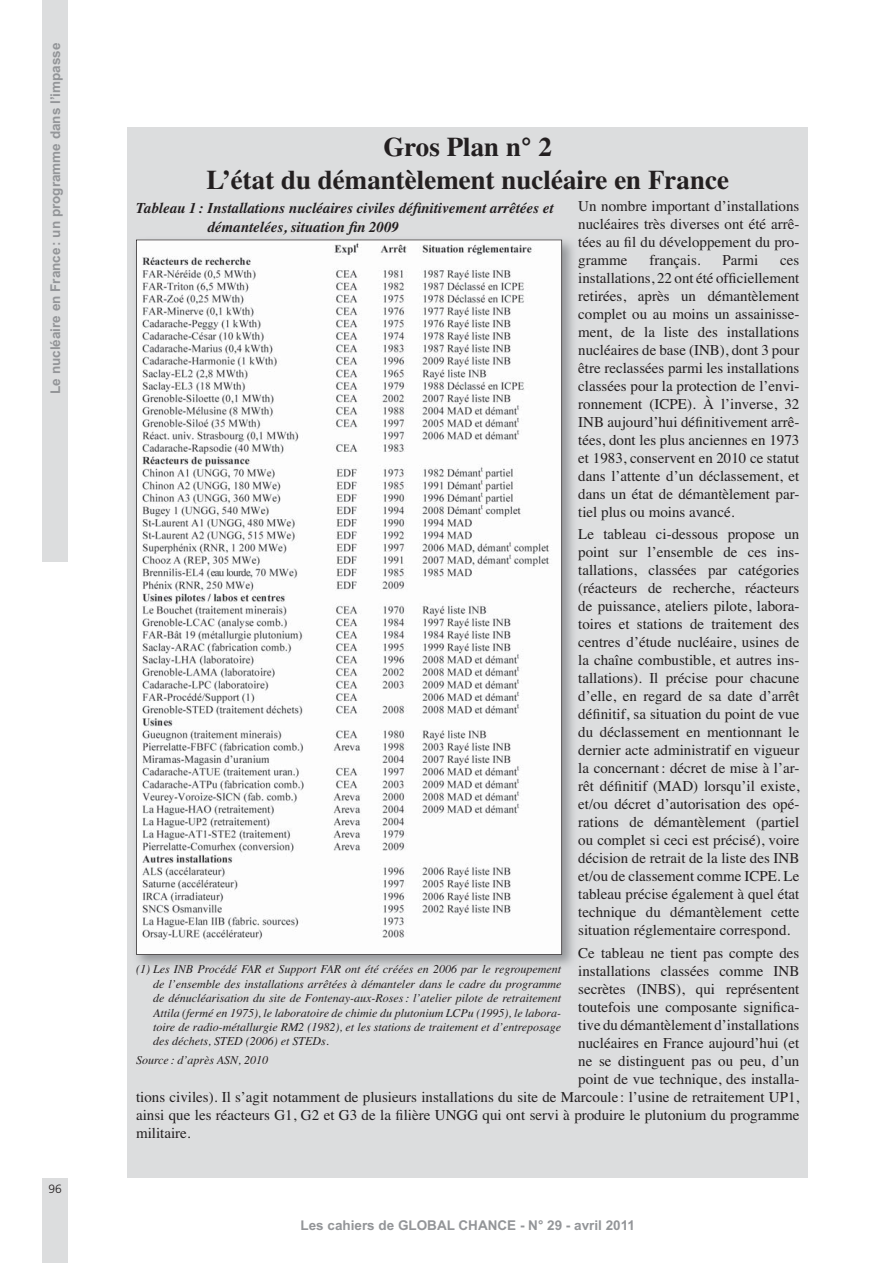
<style>
.page{position:relative;width:893px;height:1263px;background:#fff}
.page>*{position:absolute;margin:0;border:0;box-sizing:border-box;transform-origin:0 0}
.t1{font:700 27px/32.4px "Times";color:#231f20;text-align:center}
.t2{font:15px/18px "Times";color:#231f20;text-align:justify}
.t3{font:italic 700 15px/19.5px "Times";color:#231f20}
.t4{font:700 13.5px "Arial";color:#939598}
.t5{font:italic 12px/14.4px "Times";color:#231f20;text-align:justify}
.t6{font:300 12px "Frutiger";color:#231f20}
</style>
<div class="page">
<div style="left:43px;top:1178px;width:25px;height:85px;background:#dcddde"></div>
<div style="left:43px;top:0;width:25px;height:561px;background:#dcddde"></div>
<div style="left:128px;top:128px;width:680px;height:1050px;background:#dcddde"></div>
<img style="left:136px;top:239px;width:437px;height:727px">
<svg style="left:136px;top:240px;width:426px;height:715px;fill:#fcfcfd"></svg>
<p class="t4" style="left:48px;top:394px;width:353px;rotate:-90deg">Le nucléaire en France : un programme dans l’impasse</p>
<p class="t6" style="left:49px;top:1184px;width:15px">96</p>
<p class="t1" style="left:206px;top:133px;width:524px">Gros Plan n° 2<br>L’état du démantèlement nucléaire en France</p>
<p class="t3" style="left:207px;top:199px;width:348px;text-indent:-71px">Tableau 1 : Installations nucléaires civiles définitivement arrêtées et démantelées, situation fin 2009</p>
<p class="t2" style="left:578px;top:198px;width:223px">Un nombre important d’installations nucléaires très diverses ont été arrê&shy;tées au fil du développement du pro&shy;gramme</p>
<p class="t2" style="left:649px;top:252px;width:53px">français.</p>
<p class="t2" style="left:722px;top:252px;width:37px">Parmi</p>
<p class="t2" style="left:578px;top:252px;width:223px;text-indent:202px">ces installations, 22 ont été officiellement retirées, après un démantèlement complet ou au moins un assainisse&shy;ment, de la liste des installations nucléaires de base (INB), dont 3 pour être reclassées parmi les installations classées pour la protection de l’envi&shy;ronnement (ICPE). À l’inverse, 32<br>INB aujourd’hui définitivement arrê&shy;tées, dont les plus anciennes en 1973 et 1983, conservent en 2010 ce statut dans l’attente d’un déclassement, et dans un état de démantèlement par&shy;tiel plus ou moins avancé.</p>
<p class="t2" style="left:578px;top:527px;width:223px">Le tableau ci-dessous propose un point sur l’ensemble de ces ins&shy;tallations, classées par catégories (réacteurs de recherche, réacteurs de puissance, ateliers pilote, labora&shy;toires et stations de traitement des centres d’étude nucléaire, usines de la chaîne combustible, et autres ins&shy;tallations). Il précise pour chacune d’elle, en regard de sa date d’arrêt définitif, sa situation du point de vue du déclassement en mentionnant le dernier acte administratif en vigueur la concernant : décret de mise à l’ar&shy;rêt définitif (MAD) lorsqu’il existe, et/ou décret d’autorisation des opé&shy;rations de démantèlement (partiel ou complet si ceci est précisé), voire décision de retrait de la liste des INB et/ou de classement comme ICPE. Le tableau précise également à quel état technique du démantèlement cette situation réglementaire correspond.</p>
<p class="t2" style="left:578px;top:945px;width:223px">Ce tableau ne tient pas compte des</p>
<p class="t2" style="left:578px;top:963px;width:223px">installations classées comme INB</p>
<p class="t2" style="left:578px;top:981px;width:223px">secrètes (INBS), qui représentent</p>
<p class="t2" style="left:578px;top:999px;width:223px">toutefois une composante significa-</p>
<p class="t2" style="left:578px;top:1017px;width:223px">tive du démantèlement d’installations</p>
<p class="t2" style="left:578px;top:1035px;width:223px">nucléaires en France aujourd’hui (et</p>
<p class="t2" style="left:578px;top:1053px;width:223px">ne se distinguent pas ou peu, d’un</p>
<p class="t2" style="left:578px;top:1071px;width:223px">point de vue technique, des installa-</p>
<p class="t2" style="left:136px;top:1089px;width:665px">tions civiles). Il s’agit notamment de plusieurs installations du site de Marcoule : l’usine de retraitement UP1,</p>
<p class="t2" style="left:136px;top:1107px;width:665px">ainsi que les réacteurs G1, G2 et G3 de la filière UNGG qui ont servi à produire le plutonium du programme</p>
<p class="t2" style="left:136px;top:1125px;width:56px">militaire.</p>
<p class="t5" style="left:153px;top:963px;width:410px;text-indent:-17px">(1) Les INB Procédé FAR et Support FAR ont été créées en 2006 par le regroupement de l’ensemble des installations arrêtées à démanteler dans le cadre du programme de dénucléarisation du site de Fontenay-aux-Roses : l’atelier pilote de retraitement Attila (fermé en 1975), le laboratoire de chimie du plutonium LCPu (1995), le labora&shy;toire de radio-métallurgie RM2 (1982), et les stations de traitement et d’entreposage des déchets, STED (2006) et STEDs.</p>
<p class="t5" style="left:136px;top:1054px;width:134px">Source : d’après ASN, 2010</p>
<p class="t4" style="left:300px;top:1218px;width:336px">Les cahiers de GLOBAL CHANCE - N° 29 - avril 2011</p>
</div>
